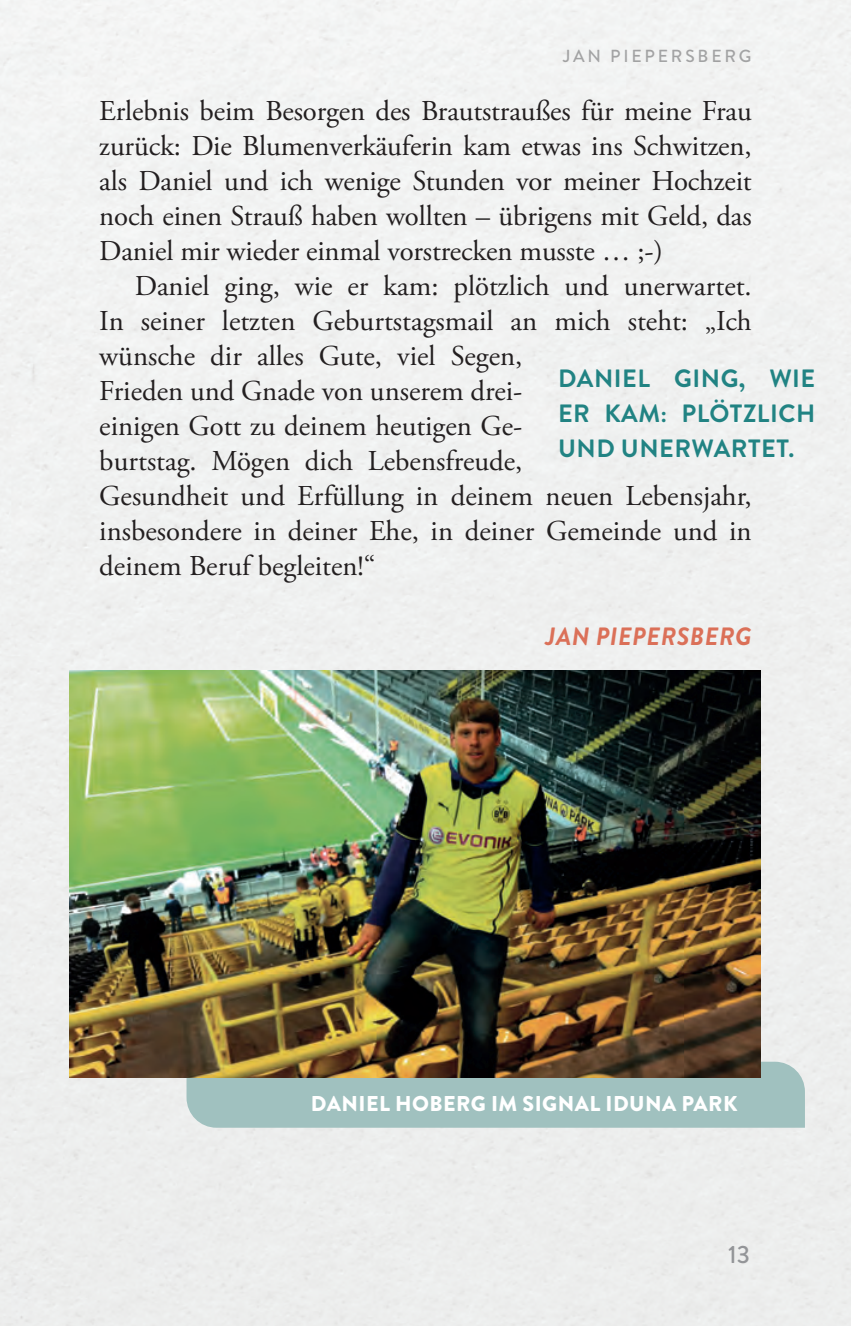
<style>
.page{position:relative;width:851px;height:1326px;background:#fff}
.page>*{position:absolute;margin:0;border:0;box-sizing:border-box;transform-origin:0 0}
.t1{font:28.75px/35px "Adobe Garamond Pro";color:#231f20;text-align:justify}
.t2{font:700 25px/35px "Brandon Grotesque";letter-spacing:.02em;color:#218383;text-align:justify}
.t3{font:italic 700 25px "Brandon Grotesque";letter-spacing:.02em;color:#db7058}
.t4{font:500 25px "Brandon Grotesque";color:#939598}
.t5{font:900 21.5px "Brandon Grotesque";letter-spacing:.02em;color:#fff}
.t6{font:500 17.5px "Brandon Grotesque";letter-spacing:.16em;color:#535355}
</style>
<div class="page">
<div style="left:0;top:0;width:850px;height:1325px;background:#eff1f0"></div>
<div style="left:186px;top:1061px;width:618px;height:66px;background:#a0c1bf"></div>
<img style="left:70px;top:670px;width:689px;height:406px">
<p class="t6" style="left:563px;top:44px;width:190px">JAN PIEPERSBERG</p>
<p class="t1" style="left:99px;top:94px;width:653px">Erlebnis beim Besorgen des Brautstraußes für meine Frau zurück: Die Blumenverkäuferin kam etwas ins Schwitzen, als Daniel und ich wenige Stunden vor meiner Hochzeit noch einen Strauß haben wollten – übrigens mit Geld, das Daniel mir wieder einmal vorstrecken musste … ;-)</p>
<p class="t1" style="left:99px;top:269px;width:654px;text-align:left;text-indent:35px">Daniel ging, wie er kam: plötzlich und unerwartet.<br>In seiner letzten Geburtstagsmail an mich steht: „Ich wünsche dir alles Gute, viel Segen,<br>Frieden und Gnade von unserem drei-<br>einigen Gott zu deinem heutigen Ge-<br>burtstag. Mögen dich Lebensfreude,<br>Gesundheit und Erfüllung in deinem neuen Lebensjahr, insbesondere in deiner Ehe, in deiner Gemeinde und in deinem Beruf begleiten!“</p>
<p class="t2" style="left:558px;top:361px;width:259px">DANIEL GING, WIE ER KAM: PLÖTZLICH UND UNERWARTET.</p>
<p class="t3" style="left:545px;top:619px;width:207px">JAN PIEPERSBERG</p>
<p class="t5" style="left:311px;top:1088px;width:428px">DANIEL HOBERG IM SIGNAL IDUNA PARK</p>
<p class="t4" style="left:728px;top:1236px;width:23px">13</p>
</div>
